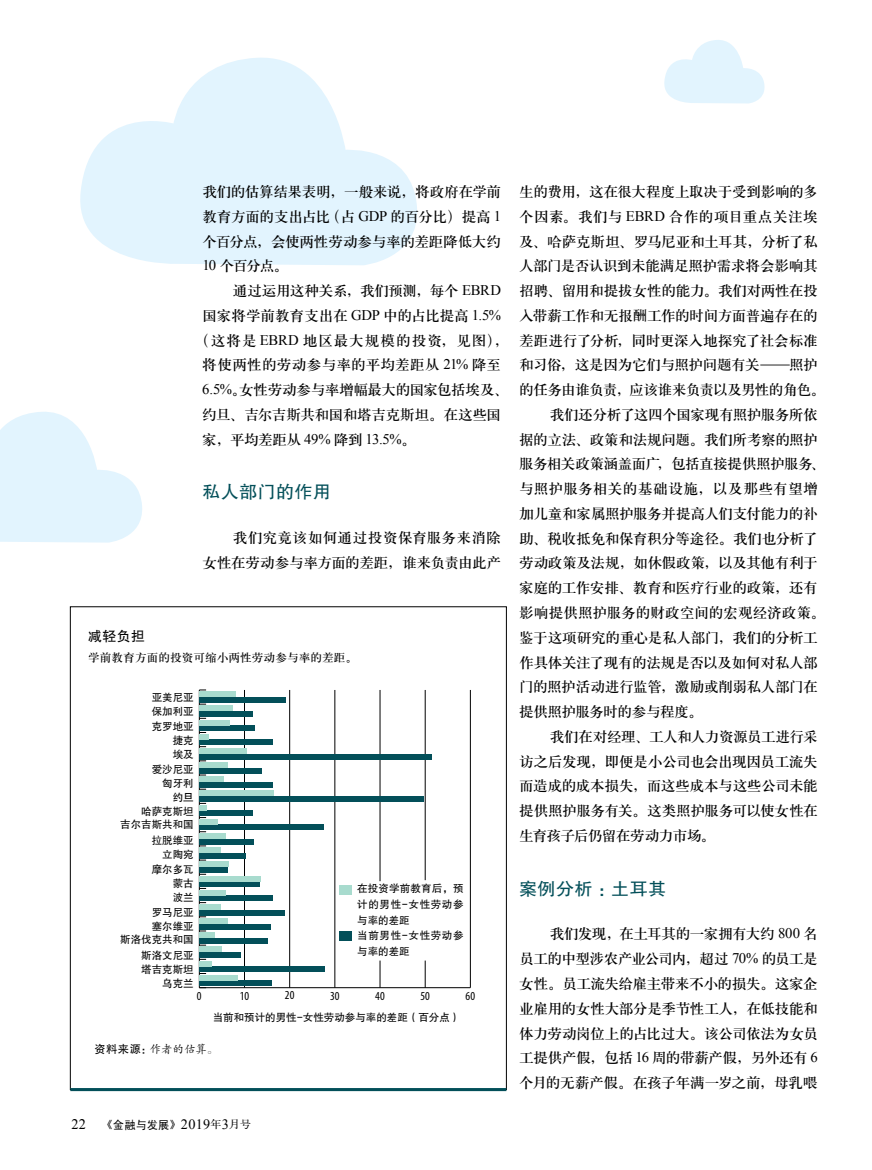
<style>
.page{position:relative;width:872px;height:1170px;background:#fff}
.page>*{position:absolute;margin:0;border:0;box-sizing:border-box;transform-origin:0 0}
.t1{font:17.7px "FZHTK GBK1 0";letter-spacing:.02em;color:#034f59}
.t2{font:14.7px/24.8px "H Ya 3 gj";letter-spacing:-.03em;color:#000;text-align:justify}
.t3{font:14.7px/24.8px "H Ya 3 gj";letter-spacing:-.005em;color:#000;text-align:right}
.t4{font:14.7px "H Ya 3 gj";letter-spacing:.025em;color:#000}
.t5{font:14.7px "H Ya 3 gj";letter-spacing:.06em;color:#000}
.t6{font:14.7px "H Ya 3 gj";letter-spacing:-.055em;color:#000}
.t7{font:14.7px "H Ya 3 gj";letter-spacing:.005em;color:#000}
.t8{font:14.7px "H Ya 3 gj";letter-spacing:-.05em;color:#000}
.t9{font:13.8px "FZHTK GBK1 0";color:#000}
.t10{font:condensed 12.3px "Myriad Pro";color:#000}
.t11{font:11.7px "H Ya 3 gj";color:#000}
.t12{font:11.55px "Sim Hei";color:#000}
.t13{font:11.25px "FZKTK GBK1 0";letter-spacing:.02em;color:#000}
.t14{font:10.5px/14.2px "FZHTJW GB1 0";color:#000;text-align:right}
.s1{font-family:"Times New Roman"}
.s2{font-family:"FZHTK GBK1 0"}
.s3{font-family:"Times New Roman";font-size:14.55px}
.s4{font-family:"FZHTK GBK1 0";font-size:10.05px}
.s5{font-family:"Times New Roman";font-size:14.25px}
.s6{font-family:"FZS3 K GBK1 0";font-size:10.65px}
.s7{font-size:10.35px}
</style>
<div class="page">
<svg style="left:80px;top:57px;width:337px;height:208px;fill:#e2f4fe"></svg>
<svg style="left:0;top:412px;width:142px;height:130px"></svg>
<svg style="left:664px;top:40px;width:101px;height:63px"></svg>
<hr style="left:70px;top:1087px;width:436px;height:3px;background:#034f59">
<div style="left:339px;top:885px;width:12px;height:9px;background:#a8dbce"></div>
<div style="left:339px;top:931px;width:12px;height:9px;background:#034f59"></div>
<hr style="left:199px;top:987px;width:271px;height:1px;background:#000">
<hr style="left:199px;top:690px;width:1px;height:297px;background:#000">
<hr style="left:244px;top:690px;width:1px;height:297px;background:#000">
<hr style="left:289px;top:690px;width:1px;height:297px;background:#000">
<hr style="left:334px;top:690px;width:1px;height:297px;background:#000">
<svg style="left:379px;top:960px;width:1px;height:27px"></svg>
<hr style="left:379px;top:690px;width:1px;height:191px;background:#000">
<hr style="left:425px;top:690px;width:1px;height:190px;background:#000">
<svg style="left:425px;top:960px;width:1px;height:27px"></svg>
<hr style="left:470px;top:690px;width:1px;height:297px;background:#000">
<div style="left:199px;top:697px;width:87px;height:5px;background:#034f59"></div>
<div style="left:199px;top:711px;width:53px;height:5px;background:#034f59"></div>
<div style="left:199px;top:725px;width:55px;height:5px;background:#034f59"></div>
<div style="left:199px;top:739px;width:74px;height:6px;background:#034f59"></div>
<div style="left:199px;top:754px;width:233px;height:5px;background:#034f59"></div>
<div style="left:199px;top:768px;width:63px;height:5px;background:#034f59"></div>
<div style="left:199px;top:782px;width:74px;height:5px;background:#034f59"></div>
<div style="left:199px;top:796px;width:225px;height:5px;background:#034f59"></div>
<div style="left:199px;top:810px;width:54px;height:5px;background:#034f59"></div>
<div style="left:199px;top:824px;width:125px;height:6px;background:#034f59"></div>
<div style="left:199px;top:839px;width:55px;height:5px;background:#034f59"></div>
<div style="left:199px;top:853px;width:47px;height:5px;background:#034f59"></div>
<div style="left:199px;top:867px;width:29px;height:5px;background:#034f59"></div>
<div style="left:199px;top:881px;width:61px;height:5px;background:#034f59"></div>
<div style="left:199px;top:895px;width:74px;height:5px;background:#034f59"></div>
<div style="left:199px;top:909px;width:86px;height:6px;background:#034f59"></div>
<div style="left:199px;top:924px;width:72px;height:5px;background:#034f59"></div>
<div style="left:199px;top:938px;width:69px;height:5px;background:#034f59"></div>
<div style="left:199px;top:952px;width:42px;height:5px;background:#034f59"></div>
<div style="left:199px;top:966px;width:126px;height:5px;background:#034f59"></div>
<div style="left:199px;top:980px;width:73px;height:5px;background:#034f59"></div>
<div style="left:199px;top:691px;width:37px;height:5px;background:#a8dbce"></div>
<div style="left:199px;top:705px;width:34px;height:6px;background:#a8dbce"></div>
<div style="left:199px;top:720px;width:31px;height:5px;background:#a8dbce"></div>
<div style="left:199px;top:734px;width:10px;height:5px;background:#a8dbce"></div>
<div style="left:199px;top:748px;width:48px;height:5px;background:#a8dbce"></div>
<div style="left:199px;top:762px;width:29px;height:5px;background:#a8dbce"></div>
<div style="left:199px;top:776px;width:25px;height:5px;background:#a8dbce"></div>
<div style="left:199px;top:790px;width:75px;height:6px;background:#a8dbce"></div>
<div style="left:199px;top:805px;width:8px;height:5px;background:#a8dbce"></div>
<div style="left:199px;top:819px;width:19px;height:5px;background:#a8dbce"></div>
<div style="left:199px;top:833px;width:26px;height:5px;background:#a8dbce"></div>
<div style="left:199px;top:847px;width:21px;height:5px;background:#a8dbce"></div>
<div style="left:199px;top:861px;width:30px;height:5px;background:#a8dbce"></div>
<div style="left:199px;top:875px;width:61px;height:6px;background:#a8dbce"></div>
<div style="left:199px;top:890px;width:27px;height:5px;background:#a8dbce"></div>
<div style="left:199px;top:904px;width:22px;height:5px;background:#a8dbce"></div>
<div style="left:199px;top:918px;width:29px;height:5px;background:#a8dbce"></div>
<div style="left:199px;top:932px;width:16px;height:5px;background:#a8dbce"></div>
<div style="left:199px;top:946px;width:23px;height:5px;background:#a8dbce"></div>
<div style="left:199px;top:960px;width:13px;height:6px;background:#a8dbce"></div>
<div style="left:199px;top:975px;width:39px;height:5px;background:#a8dbce"></div>
<p class="t2" style="left:202px;top:179px;width:300px">我们的估算结果表明，一般来说，将政府在学前教育方面的支出占比（占 <span class="s1">GDP</span> 的百分比）提高 <span class="s1">1</span>个百分点，会使两性劳动参与率的差距降低大约<span class="s1">10</span> 个百分点。</p>
<p class="t2" style="left:233px;top:278px;width:270px">通过运用这种关系，我们预测，每个 <span class="s1">EBRD</span></p>
<p class="t2" style="left:202px;top:303px;width:300px">国家将学前教育支出在 <span class="s1">GDP</span> 中的占比提高 <span class="s1">1.5%</span></p>
<p class="t5" style="left:195px;top:333px;width:315px">（这将是 <span class="s1">EBRD</span> 地区最大规模的投资，见图），</p>
<p class="t7" style="left:202px;top:357px;width:300px">将使两性的劳动参与率的平均差距从 <span class="s1">21%</span> 降至</p>
<p class="t2" style="left:202px;top:377px;width:308px"><span class="s1">6.5%</span>。女性劳动参与率增幅最大的国家包括埃及、</p>
<p class="t2" style="left:202px;top:402px;width:300px">约旦、吉尔吉斯共和国和塔吉克斯坦。在这些国</p>
<p class="t2" style="left:202px;top:427px;width:215px">家，平均差距从 <span class="s1">49%</span> 降到 <span class="s1">13.5%</span>。</p>
<p class="t1" style="left:202px;top:482px;width:130px">私人部门的作用</p>
<p class="t3" style="left:202px;top:525px;width:300px">我们究竟该如何通过投资保育服务来消除<br>女性在劳动参与率方面的差距，谁来负责由此产</p>
<p class="t9" style="left:88px;top:628px;width:58px">减轻负担</p>
<p class="t11" style="left:88px;top:651px;width:270px">学前教育方面的投资可缩小两性劳动参与率的差距。</p>
<p class="t14" style="left:141px;top:690px;width:54px">亚美尼亚保加利亚克罗地亚捷克<br>埃及<br>爱沙尼亚匈牙利<br>约旦<br>哈萨克斯坦</p>
<p class="t14" style="left:120px;top:816px;width:75px;line-height:15.9px">吉尔吉斯共和国拉脱维亚</p>
<p class="t14" style="left:152px;top:847px;width:43px">立陶宛摩尔多瓦蒙古<br>波兰<br>罗马尼亚塞尔维亚</p>
<p class="t14" style="left:120px;top:931px;width:75px;line-height:15.9px">斯洛伐克共和国斯洛文尼亚</p>
<p class="t14" style="left:141px;top:962px;width:54px">塔吉克斯坦乌克兰</p>
<p class="t14" style="left:357px;top:881px;width:108px;line-height:15.6px;text-align:left">在投资学前教育后，预计的男性-女性劳动参与率的差距<br>当前男性-女性劳动参与率的差距</p>
<p class="t10" style="left:197px;top:989px;width:6px">0</p>
<p class="t10" style="left:240px;top:989px;width:11px">10</p>
<p class="t10" style="left:285px;top:987px;width:11px">20</p>
<p class="t10" style="left:330px;top:989px;width:11px">30</p>
<p class="t10" style="left:375px;top:989px;width:11px">40</p>
<p class="t10" style="left:420px;top:989px;width:11px">50</p>
<p class="t10" style="left:465px;top:989px;width:11px">60</p>
<p class="t14" style="left:213px;top:1010px;width:249px">当前和预计的男性-女性劳动参与率的差距（百分点）</p>
<p class="t13" style="left:94px;top:1043px;width:125px"><span class="s2">资料来源：</span>作者的估算。</p>
<p class="t12" style="left:72px;top:1118px;width:181px"><span class="s3">22</span> <span class="s4">《</span>金融与发展<span class="s4">》</span> <span class="s5">2019</span><span class="s6">年</span><span class="s5">3</span><span class="s6">月号</span></p>
<p class="t2" style="left:519px;top:179px;width:300px">生的费用，这在很大程度上取决于受到影响的多</p>
<p class="t4" style="left:519px;top:209px;width:300px">个因素。我们与 <span class="s1">EBRD</span> 合作的项目重点关注埃</p>
<p class="t2" style="left:519px;top:229px;width:300px">及、哈萨克斯坦、罗马尼亚和土耳其，分析了私</p>
<p class="t2" style="left:519px;top:253px;width:300px">人部门是否认识到未能满足照护需求将会影响其</p>
<p class="t2" style="left:519px;top:278px;width:300px">招聘、留用和提拔女性的能力。我们对两性在投</p>
<p class="t2" style="left:519px;top:303px;width:300px">入带薪工作和无报酬工作的时间方面普遍存在的</p>
<p class="t2" style="left:519px;top:328px;width:300px">差距进行了分析，同时更深入地探究了社会标准</p>
<p class="t2" style="left:519px;top:352px;width:300px">和习俗，这是因为它们与照护问题有关<span class="s7">—</span>照护</p>
<p class="t6" style="left:519px;top:382px;width:308px">的任务由谁负责，应该谁来负责以及男性的角色。</p>
<p class="t2" style="left:550px;top:402px;width:270px">我们还分析了这四个国家现有照护服务所依</p>
<p class="t2" style="left:519px;top:427px;width:300px">据的立法、政策和法规问题。我们所考察的照护</p>
<p class="t2" style="left:519px;top:451px;width:308px">服务相关政策涵盖面广，包括直接提供照护服务、</p>
<p class="t4" style="left:519px;top:481px;width:300px">与照护服务相关的基础设施，以及那些有望增</p>
<p class="t2" style="left:519px;top:501px;width:300px">加儿童和家属照护服务并提高人们支付能力的补</p>
<p class="t2" style="left:519px;top:526px;width:300px">助、税收抵免和保育积分等途径。我们也分析了</p>
<p class="t2" style="left:519px;top:550px;width:300px">劳动政策及法规，如休假政策，以及其他有利于</p>
<p class="t2" style="left:519px;top:575px;width:300px">家庭的工作安排、教育和医疗行业的政策，还有</p>
<p class="t3" style="left:519px;top:600px;width:308px">影响提供照护服务的财政空间的宏观经济政策。</p>
<p class="t2" style="left:519px;top:625px;width:300px">鉴于这项研究的重心是私人部门，我们的分析工</p>
<p class="t2" style="left:519px;top:649px;width:300px">作具体关注了现有的法规是否以及如何对私人部</p>
<p class="t2" style="left:519px;top:674px;width:300px">门的照护活动进行监管，激励或削弱私人部门在</p>
<p class="t2" style="left:519px;top:699px;width:185px">提供照护服务时的参与程度。</p>
<p class="t2" style="left:550px;top:724px;width:270px">我们在对经理、工人和人力资源员工进行采</p>
<p class="t2" style="left:519px;top:748px;width:300px">访之后发现，即便是小公司也会出现因员工流失</p>
<p class="t2" style="left:519px;top:773px;width:300px">而造成的成本损失，而这些成本与这些公司未能</p>
<p class="t2" style="left:519px;top:798px;width:300px">提供照护服务有关。这类照护服务可以使女性在</p>
<p class="t8" style="left:519px;top:828px;width:198px">生育孩子后仍留在劳动力市场。</p>
<p class="t1" style="left:519px;top:878px;width:148px">案例分析：土耳其</p>
<p class="t2" style="left:519px;top:921px;width:300px;text-indent:31px">我们发现，在土耳其的一家拥有大约 <span class="s1">800</span> 名员工的中型涉农产业公司内，超过 <span class="s1">70%</span> 的员工是女性。员工流失给雇主带来不小的损失。这家企业雇用的女性大部分是季节性工人，在低技能和体力劳动岗位上的占比过大。该公司依法为女员工提供产假，包括 <span class="s1">16</span> 周的带薪产假，另外还有 <span class="s1">6</span>个月的无薪产假。在孩子年满一岁之前，母乳喂</p>
</div>
